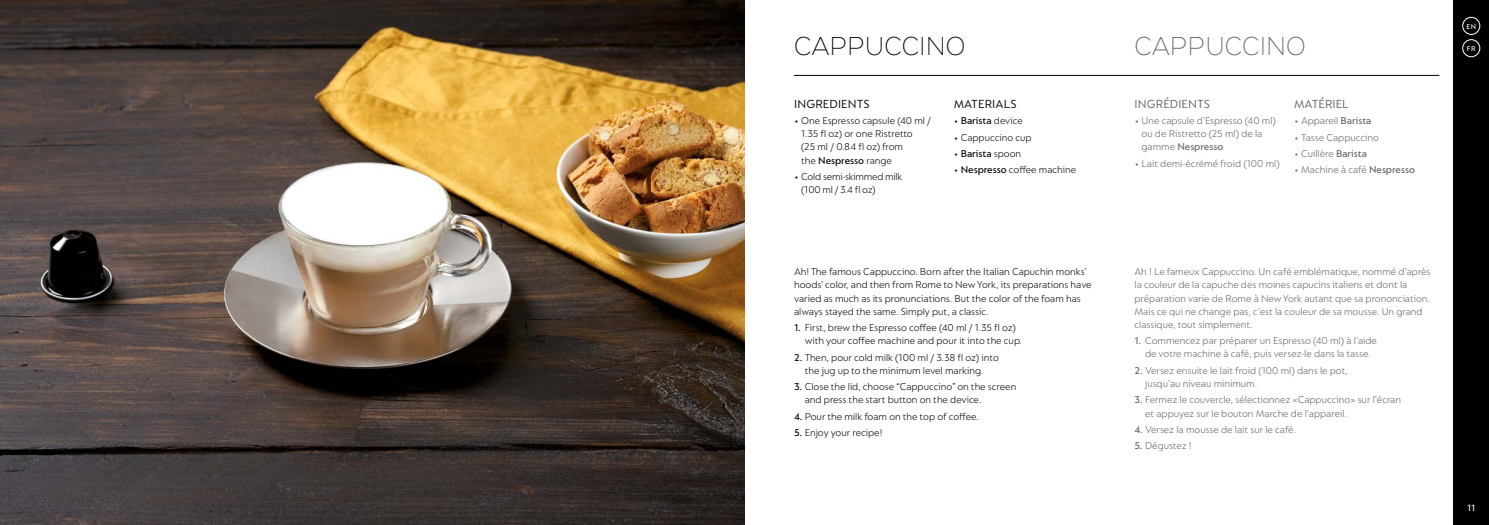
<style>
.page{position:relative;width:1489px;height:525px;background:#fff}
.page>*{position:absolute;margin:0;border:0;box-sizing:border-box;transform-origin:0 0}
.t1{font:300 25px "Nespresso";color:#646363}
.t2{font:300 25px "Nespresso";color:#000}
.t3{font:12.5px "Nespresso Lucas";letter-spacing:.01em;color:#000}
.t4{font:12.5px "Nespresso Lucas";letter-spacing:.01em;color:#646363}
.t5{font:300 10.62px/13.1px "Nespresso Lucas";color:#646363}
.t6{font:300 10.62px/13.1px "Nespresso Lucas";color:#000}
.t7{font:300 10.62px/13.1px "Nespresso Lucas";letter-spacing:-.02em;color:#000}
.t8{font:500 10.62px "Nespresso Lucas";color:#000}
.t9{font:500 10px "Nespresso Lucas";color:#f6f6f6}
.t10{font:500 7.5px "Nespresso Lucas";color:#fff}
.s1{font-weight:500}
.s2{font-weight:300}
</style>
<div class="page">
<div style="left:1453px;top:0;width:35px;height:524px;background:#000"></div>
<img style="left:0;top:0;width:744px;height:524px">
<hr style="left:794px;top:75px;width:645px;height:1px;background:#000">
<div style="left:1462px;top:17px;width:17px;height:18px;border:1px solid #fff;border-radius:50%"></div>
<div style="left:1462px;top:39px;width:17px;height:18px;border:1px solid #fff;border-radius:50%"></div>
<h1 class="t2" style="left:794px;top:29px;width:173px">CAPPUCCINO</h1>
<p class="t3" style="left:794px;top:96px;width:77px">INGREDIENTS</p>
<p class="t6" style="left:801px;top:114px;width:131px;text-indent:-7px">• One Espresso capsule (40 ml /<br>1.35 fl oz) or one Ristretto<br>(25 ml / 0.84 fl oz) from<br>the <span class="s1">Nespresso</span> range</p>
<p class="t7" style="left:801px;top:170px;width:103px;text-indent:-7px">• Cold semi-skimmed milk (100 ml / 3.4 fl oz)</p>
<p class="t3" style="left:953px;top:96px;width:64px">MATERIALS</p>
<p class="t6" style="left:953px;top:114px;width:71px">• <span class="s1">Barista</span> device</p>
<p class="t6" style="left:953px;top:130px;width:80px">• Cappuccino cup</p>
<p class="t8" style="left:953px;top:147px;width:69px"><span class="s2">•</span> Barista <span class="s2">spoon</span></p>
<p class="t6" style="left:953px;top:163px;width:124px">• <span class="s1">Nespresso</span> coffee machine</p>
<p class="t6" style="left:794px;top:265px;width:299px">Ah! The famous Cappuccino. Born after the Italian Capuchin monks’ hoods’ color, and then from Rome to New York, its preparations have varied as much as its pronunciations. But the color of the foam has always stayed the same. Simply put, a classic.</p>
<p class="t6" style="left:804px;top:321px;width:219px;text-indent:-11px"><span class="s1">1.</span> First, brew the Espresso coffee (40 ml / 1.35 fl oz) with your coffee machine and pour it into the cup.</p>
<p class="t6" style="left:794px;top:350px;width:206px;text-align:center"><span class="s1">2.</span> Then, pour cold milk (100 ml / 3.38 fl oz) into the jug up to the minimum level marking.</p>
<p class="t6" style="left:804px;top:380px;width:213px;text-indent:-11px"><span class="s1">3.</span> Close the lid, choose “Cappuccino” on the screen and press the start button on the device.</p>
<p class="t6" style="left:794px;top:409px;width:186px"><span class="s1">4.</span> Pour the milk foam on the top of coffee.</p>
<p class="t6" style="left:794px;top:426px;width:90px"><span class="s1">5.</span> Enjoy your recipe!</p>
<p class="t10" style="left:1466px;top:22px;width:11px">EN</p>
<h1 class="t1" style="left:1134px;top:29px;width:173px">CAPPUCCINO</h1>
<p class="t10" style="left:1466px;top:44px;width:10px">FR</p>
<p class="t4" style="left:1134px;top:96px;width:77px">INGRÉDIENTS</p>
<p class="t5" style="left:1141px;top:114px;width:136px;text-indent:-7px">• Une capsule d’Espresso (40 ml) ou de Ristretto (25 ml) de la gamme <span class="s1">Nespresso</span></p>
<p class="t5" style="left:1134px;top:156px;width:147px">• Lait demi-écrémé froid (100 ml)</p>
<p class="t4" style="left:1293px;top:96px;width:56px">MATÉRIEL</p>
<p class="t5" style="left:1293px;top:114px;width:79px">• Appareil <span class="s1">Barista</span></p>
<p class="t5" style="left:1293px;top:130px;width:87px">• Tasse Cappuccino</p>
<p class="t5" style="left:1293px;top:147px;width:75px">• Cuillère <span class="s1">Barista</span></p>
<p class="t5" style="left:1293px;top:163px;width:122px">• Machine à café <span class="s1">Nespresso</span></p>
<p class="t5" style="left:1134px;top:265px;width:297px">Ah ! Le fameux Cappuccino. Un café emblématique, nommé d’après la couleur de la capuche des moines capucins italiens et dont la préparation varie de Rome à New York autant que sa prononciation.<br>Mais ce qui ne change pas, c’est la couleur de sa mousse. Un grand classique, tout simplement.</p>
<p class="t5" style="left:1134px;top:334px;width:244px;text-align:center"><span class="s1">1.</span> Commencez par préparer un Espresso (40 ml) à l’aide de votre machine à café, puis versez-le dans la tasse.</p>
<p class="t5" style="left:1144px;top:363px;width:204px;text-indent:-11px"><span class="s1">2.</span> Versez ensuite le lait froid (100 ml) dans le pot, jusqu’au niveau minimum.</p>
<p class="t5" style="left:1144px;top:393px;width:257px;text-indent:-11px"><span class="s1">3.</span> Fermez le couvercle, sélectionnez «Cappuccino» sur l’écran et appuyez sur le bouton Marche de l’appareil.</p>
<p class="t5" style="left:1134px;top:422px;width:163px"><span class="s1">4.</span> Versez la mousse de lait sur le café.</p>
<p class="t5" style="left:1134px;top:439px;width:59px"><span class="s1">5.</span> Dégustez !</p>
<p class="t9" style="left:1466px;top:501px;width:10px">11</p>
</div>
